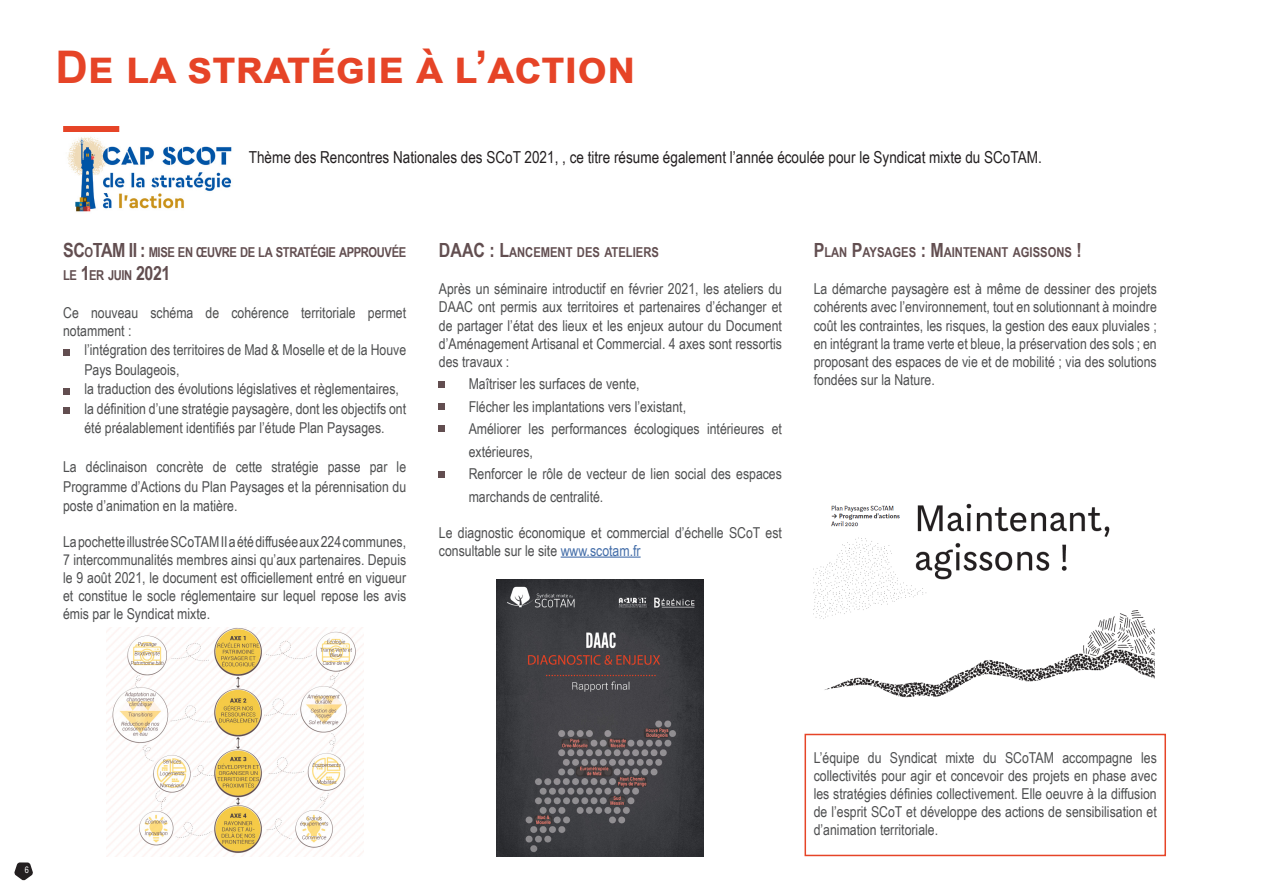
<style>
.page{position:relative;width:1263px;height:893px;background:#fff}
.page>*{position:absolute;margin:0;border:0;box-sizing:border-box;transform-origin:0 0}
.t1{font:700 45px "Arial";color:#e64427}
.TEXTE_COURANT{font:16.5px "Arial Narrow";color:#231f20}
.TEXTE_COURANT-2{font:15px/18px "Arial Narrow";color:#4e4f50}
.TEXTE_COURANT-3{font:700 13.65px/23.4px "Arial Narrow";letter-spacing:-.015em;color:#624e50}
.t2{font:9px "Arial Narrow";color:#fff}
.s1{font-size:19.5px}
.s2{color:#446ea9}
</style>
<div class="page">
<svg style="left:14px;top:862px;width:19px;height:18px"></svg>
<div style="left:63px;top:126px;width:56px;height:6px;background:#e64427"></div>
<hr style="left:561px;top:557px;width:80px;height:1px;background:#446ea9">
<svg style="left:63px;top:388px;width:6px;height:6px"></svg>
<div style="left:63px;top:349px;width:6px;height:7px;background:#624e50"></div>
<div style="left:439px;top:381px;width:6px;height:7px;background:#624e50"></div>
<svg style="left:439px;top:404px;width:6px;height:6px"></svg>
<img style="left:67px;top:136px;width:165px;height:76px">
<svg style="left:439px;top:426px;width:6px;height:6px"></svg>
<div style="left:439px;top:471px;width:6px;height:7px;background:#624e50"></div>
<img style="left:814px;top:503px;width:341px;height:195px">
<div style="left:63px;top:407px;width:6px;height:7px;background:#624e50"></div>
<img style="left:496px;top:580px;width:208px;height:276px">
<img style="left:106px;top:627px;width:257px;height:229px">
<div style="left:804px;top:734px;width:362px;height:122px;border:2px solid #e64427"></div>
<p class="t1" style="left:55px;top:35px;width:582px">De la stratégie à l’action</p>
<p class="TEXTE_COURANT" style="left:249px;top:145px;width:795px">Thème des Rencontres Nationales des SCoT 2021, , ce titre résume également l’année écoulée pour le Syndicat mixte du SCoTAM.</p>
<p class="TEXTE_COURANT-3" style="left:63px;top:239px;width:345px"><span class="s1">SC</span>O<span class="s1">TAM II :</span> MISE EN ŒUVRE DE LA STRATÉGIE APPROUVÉE<br>LE <span class="s1">1</span>ER JUIN <span class="s1">2021</span></p>
<p class="TEXTE_COURANT-2" style="left:63px;top:303px;width:345px">Ce nouveau schéma de cohérence territoriale permet notamment :</p>
<p class="TEXTE_COURANT-2" style="left:84px;top:340px;width:323px;line-height:19.5px">l’intégration des territoires de Mad &amp; Moselle et de la Houve<br>Pays Boulageois,</p>
<p class="TEXTE_COURANT-2" style="left:84px;top:380px;width:316px">la traduction des évolutions législatives et règlementaires,</p>
<p class="TEXTE_COURANT-2" style="left:84px;top:398px;width:323px;line-height:19.5px">la définition d’une stratégie paysagère, dont les objectifs ont été préalablement identifiés par l’étude Plan Paysages.</p>
<p class="TEXTE_COURANT-2" style="left:63px;top:457px;width:345px;line-height:19.5px;text-align:justify">La déclinaison concrète de cette stratégie passe par le Programme d’Actions du Plan Paysages et la pérennisation du poste d’animation en la matière.</p>
<p class="TEXTE_COURANT-2" style="left:63px;top:533px;width:345px;text-align:justify">La pochette illustrée SCoTAM II a été diffusée aux 224 communes, 7 intercommunalités membres ainsi qu’aux partenaires. Depuis le 9 août 2021, le document est officiellement entré en vigueur et constitue le socle réglementaire sur lequel repose les avis émis par le Syndicat mixte.</p>
<p class="TEXTE_COURANT-3" style="left:439px;top:239px;width:221px"><span class="s1">DAAC : L</span>ANCEMENT DES ATELIERS</p>
<p class="TEXTE_COURANT-2" style="left:439px;top:280px;width:345px;text-align:justify">Après un séminaire introductif en février 2021, les ateliers du DAAC ont permis aux territoires et partenaires d’échanger et de partager l’état des lieux et les enjeux autour du Document d’Aménagement Artisanal et Commercial. 4 axes sont ressortis des travaux :</p>
<p class="TEXTE_COURANT-2" style="left:469px;top:374px;width:172px">Maîtriser les surfaces de vente,</p>
<p class="TEXTE_COURANT-2" style="left:469px;top:397px;width:219px">Flécher les implantations vers l’existant,</p>
<p class="TEXTE_COURANT-2" style="left:469px;top:417px;width:315px;line-height:22.5px">Améliorer les performances écologiques intérieures et extérieures,</p>
<p class="TEXTE_COURANT-2" style="left:469px;top:462px;width:315px;line-height:22.5px">Renforcer le rôle de vecteur de lien social des espaces marchands de centralité.</p>
<p class="TEXTE_COURANT-2" style="left:439px;top:523px;width:345px">Le diagnostic économique et commercial d’échelle SCoT est consultable sur le site <span class="s2">www.scotam.fr</span></p>
<p class="TEXTE_COURANT-3" style="left:814px;top:239px;width:269px"><span class="s1">P</span>LAN <span class="s1">P</span>AYSAGES <span class="s1">: M</span>AI NTENANT AGISSONS <span class="s1">!</span></p>
<p class="TEXTE_COURANT-2" style="left:814px;top:280px;width:345px;text-align:justify">La démarche paysagère est à même de dessiner des projets cohérents avec l’environnement, tout en solutionnant à moindre coût les contraintes, les risques, la gestion des eaux pluviales ; en intégrant la trame verte et bleue, la préservation des sols ; en proposant des espaces de vie et de mobilité ; via des solutions fondées sur la Nature.</p>
<p class="t2" style="left:25px;top:863px;width:6px">6</p>
<p class="TEXTE_COURANT-2" style="left:814px;top:748px;width:345px;text-align:justify">L’équipe du Syndicat mixte du SCoTAM accompagne les collectivités pour agir et concevoir des projets en phase avec les stratégies définies collectivement. Elle oeuvre à la diffusion de l’esprit SCoT et développe des actions de sensibilisation et d’animation territoriale.</p>
</div>
